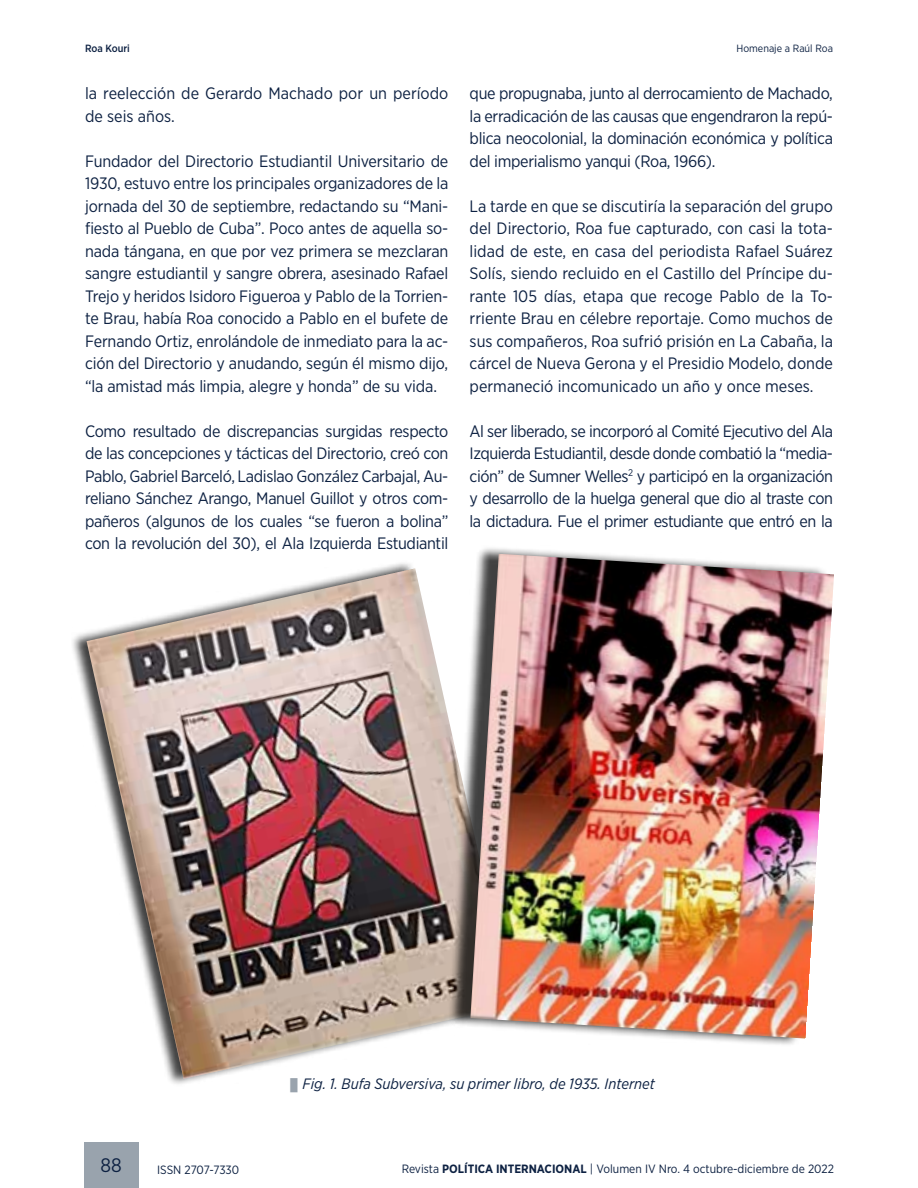
<style>
.page{position:relative;width:918px;height:1188px;background:#fff}
.page>*{position:absolute;margin:0;border:0;box-sizing:border-box;transform-origin:0 0}
.t1{font:19.5px "Gotham Narrow";color:#0d2142}
.t2{font:16.5px/22.5px "Gotham Narrow";letter-spacing:-.02em;color:#0d2142;text-align:justify}
.t3{font:16.5px/22.5px "Gotham Narrow";color:#0d2142}
.t4{font:italic 15px "Gotham Narrow";color:#0d2142}
.t5{font:12px "Gotham Narrow";color:#0d2142}
.t6{font:10.5px "Gotham Narrow";color:#0d2142}
.t7{font:500 10.5px "Gotham Narrow";color:#0d2142}
.s1{font-family:"STIX General";font-style:normal;color:#99a3ad}
.s2{font-weight:700}
</style>
<div class="page">
<div style="left:84px;top:1143px;width:54px;height:45px;background:#99a3ad"></div>
<img style="left:87px;top:568px;width:361px;height:511px">
<div style="left:448px;top:545px;width:379px;height:502px;background:#000;opacity:.75"></div>
<img style="left:470px;top:554px;width:364px;height:485px">
<p class="t7" style="left:85px;top:41px;width:46px">Roa Kouri</p>
<p class="t6" style="left:737px;top:41px;width:98px">Homenaje a Raúl Roa</p>
<p class="t3" style="left:85px;top:82px;width:365px">la reelección de Gerardo Machado por un período de seis años.</p>
<p class="t2" style="left:85px;top:149px;width:365px">Fundador del Directorio Estudiantil Universitario de 1930, estuvo entre los principales organizadores de la jornada del 30 de septiembre, redactando su “Mani&shy;fiesto al Pueblo de Cuba”. Poco antes de aquella so&shy;nada tángana, en que por vez primera se mezclaran sangre estudiantil y sangre obrera, asesinado Rafael Trejo y heridos Isidoro Figueroa y Pablo de la Torrien&shy;te Brau, había Roa conocido a Pablo en el bufete de Fernando Ortiz, enrolándole de inmediato para la ac&shy;ción del Directorio y anudando, según él mismo dijo, “la amistad más limpia, alegre y honda” de su vida.</p>
<p class="t2" style="left:85px;top:419px;width:365px">Como resultado de discrepancias surgidas respecto de las concepciones y tácticas del Directorio, creó con Pablo, Gabriel Barceló, Ladislao González Carbajal, Au&shy;reliano Sánchez Arango, Manuel Guillot y otros com&shy;pañeros (algunos de los cuales “se fueron a bolina” con la revolución del 30), el Ala Izquierda Estudiantil</p>
<p class="t2" style="left:470px;top:82px;width:365px">que propugnaba, junto al derrocamiento de Machado, la erradicación de las causas que engendraron la repú&shy;blica neocolonial, la dominación económica y política del imperialismo yanqui (Roa, 1966).</p>
<p class="t2" style="left:470px;top:194px;width:365px">La tarde en que se discutiría la separación del grupo del Directorio, Roa fue capturado, con casi la tota&shy;lidad de este, en casa del periodista Rafael Suárez Solís, siendo recluido en el Castillo del Príncipe du&shy;rante 105 días, etapa que recoge Pablo de la To&shy;rriente Brau en célebre reportaje. Como muchos de sus compañeros, Roa sufrió prisión en La Cabaña, la cárcel de Nueva Gerona y el Presidio Modelo, donde permaneció incomunicado un año y once meses.</p>
<p class="t2" style="left:470px;top:419px;width:365px">Al ser liberado, se incorporó al Comité Ejecutivo del Ala Izquierda Estudiantil, desde donde combatió la “media&shy;ción” de Sumner Welles<sup>2</sup> y participó en la organización y desarrollo de la huelga general que dio al traste con la dictadura. Fue el primer estudiante que entró en la</p>
<p class="t4" style="left:290px;top:1074px;width:367px"><span class="s1">▮</span> Fig. 1. Bufa Subversiva, su primer libro, de 1935. Internet</p>
<p class="t1" style="left:100px;top:1153px;width:23px">88</p>
<p class="t5" style="left:157px;top:1162px;width:84px">ISSN 2707-7330</p>
<p class="t5" style="left:402px;top:1162px;width:434px">Revista <span class="s2">POLÍTICA INTERNACIONAL</span> | Volumen IV Nro. 4 octubre-diciembre de 2022</p>
</div>
